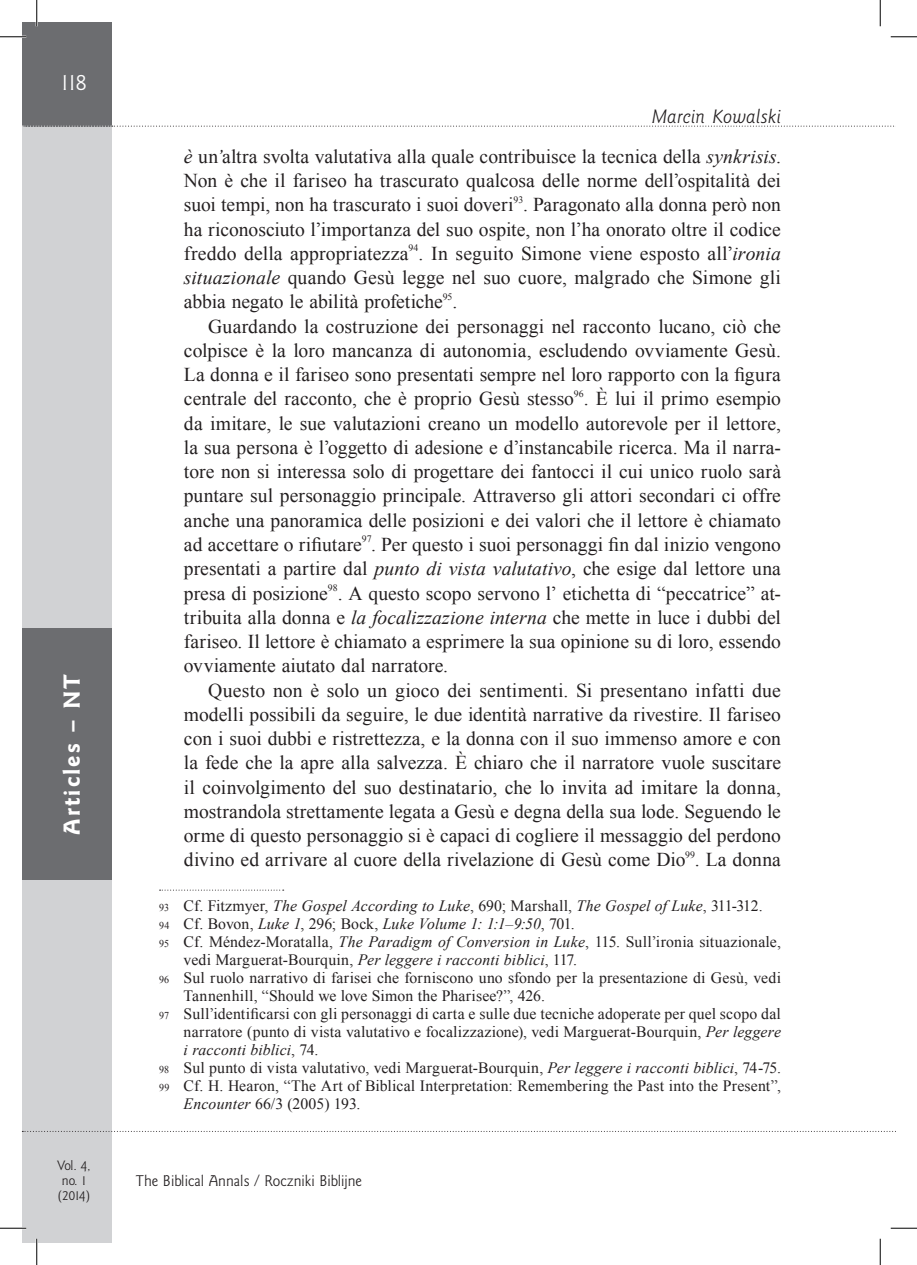
<style>
.page{position:relative;width:917px;height:1265px;background:#fff}
.page>*{position:absolute;margin:0;border:0;box-sizing:border-box;transform-origin:0 0}
.t1{font:21px "Goldy EFN Heavy";letter-spacing:.1em;color:#fff}
.t2{font:21px "Goldy EFN";color:#fff}
.Akapit{font:19.6px/24.3px "Times New Roman";color:#231f20;text-align:justify}
.t3{font:italic 17.5px "Goldy EFN";letter-spacing:.01em;color:#231f20}
.Przypis{font:15.75px/18px "Times New Roman";letter-spacing:.01em;color:#231f20}
.Przypis-2{font:italic 15.75px "Times New Roman";letter-spacing:.01em;color:#231f20}
.t4{font:14px "Goldy EFN";color:#231f20}
.t5{font:12.25px/14.7px "Goldy EFN";color:#231f20;text-align:center}
.Akapit-2{font:9.8px "Times New Roman";letter-spacing:.015em;color:#231f20}
.s1{font-style:italic}
.s2{font-style:normal;font-size:10.5px}
.s3{font-style:normal}
.s4{font-size:10.5px}
</style>
<div class="page">
<div style="left:22px;top:37px;width:89px;height:1205px;background:#d1d2d4"></div>
<div style="left:22px;top:22px;width:89px;height:104px;background:#6c6d70"></div>
<div style="left:22px;top:628px;width:89px;height:251px;background:#6c6d70"></div>
<svg style="left:160px;top:889px;width:124px;height:1px"></svg>
<svg style="left:22px;top:126px;width:872px;height:1px"></svg>
<hr style="left:0;top:36px;width:26px;height:2px;background:#fff">
<hr style="left:0;top:1226px;width:26px;height:2px;background:#fff">
<hr style="left:36px;top:0;width:2px;height:26px;background:#fff">
<hr style="left:36px;top:1238px;width:2px;height:26px;background:#fff">
<svg style="left:0;top:36px;width:26px;height:1px"></svg>
<svg style="left:891px;top:36px;width:26px;height:1px"></svg>
<svg style="left:0;top:1227px;width:26px;height:1px"></svg>
<svg style="left:891px;top:1227px;width:26px;height:1px"></svg>
<svg style="left:36px;top:0;width:1px;height:26px"></svg>
<svg style="left:36px;top:1238px;width:1px;height:26px"></svg>
<svg style="left:880px;top:0;width:1px;height:26px"></svg>
<svg style="left:880px;top:1238px;width:1px;height:26px"></svg>
<p class="t2" style="left:61px;top:69px;width:27px">118</p>
<p class="t1" style="left:59px;top:834px;width:162px;rotate:-90deg">Articles – NT</p>
<p class="t5" style="left:57px;top:1158px;width:35px">Vol. 4, no. 1 (2014)</p>
<p class="t3" style="left:652px;top:106px;width:131px">Marcin Kowalski</p>
<p class="Akapit" style="left:184px;top:144px;width:599px"><span class="s1">è</span> un<span class="s1">’</span>altra svolta valutativa alla quale contribuisce la tecnica della <span class="s1">synkrisis</span>.<br>Non è che il fariseo ha trascurato qualcosa delle norme dell’ospitalità dei suoi tempi, non ha trascurato i suoi doveri<sup>93</sup>. Paragonato alla donna però non ha riconosciuto l’importanza del suo ospite, non l’ha onorato oltre il codice freddo della appropriatezza<sup>94</sup>. In seguito Simone viene esposto all’<span class="s1">ironia situazionale</span> quando Gesù legge nel suo cuore, malgrado che Simone gli abbia negato le abilità profetiche<sup>95</sup>.</p>
<p class="Akapit" style="left:184px;top:313px;width:599px;text-indent:24px">Guardando la costruzione dei personaggi nel racconto lucano, ciò che colpisce è la loro mancanza di autonomia, escludendo ovviamente Gesù.<br>La donna e il fariseo sono presentati sempre nel loro rapporto con la figura centrale del racconto, che è proprio Gesù stesso</p>
<p class="Akapit" style="left:184px;top:386px;width:599px;text-indent:400px">. È lui il primo esempio da imitare, le sue valutazioni creano un modello autorevole per il lettore, la sua persona è l’oggetto di adesione e d’instancabile ricerca. Ma il narra&shy;tore non si interessa solo di progettare dei fantocci il cui unico ruolo sarà puntare sul personaggio principale. Attraverso gli attori secondari ci offre anche una panoramica delle posizioni e dei valori che il lettore è chiamato ad accettare o rifiutare</p>
<p class="Akapit-2" style="left:574px;top:386px;width:11px">96</p>
<p class="Akapit-2" style="left:362px;top:532px;width:11px">97</p>
<p class="Akapit" style="left:184px;top:532px;width:598px;text-indent:187px">. Per questo i suoi personaggi fin dal inizio vengono presentati a partire dal <span class="s1">punto di vista valutativo</span>, che esige dal lettore una presa di posizione</p>
<p class="Akapit-2" style="left:328px;top:580px;width:11px">98</p>
<p class="Akapit" style="left:184px;top:580px;width:599px;text-indent:154px">. A questo scopo servono l’ etichetta di “peccatrice” at&shy;tribuita alla donna e <span class="s1">la focalizzazione interna</span> che mette in luce i dubbi del fariseo. Il lettore è chiamato a esprimere la sua opinione su di loro, essendo ovviamente aiutato dal narratore.</p>
<p class="Akapit" style="left:184px;top:677px;width:599px;text-indent:24px">Questo non è solo un gioco dei sentimenti. Si presentano infatti due modelli possibili da seguire, le due identità narrative da rivestire. Il fariseo con i suoi dubbi e ristrettezza, e la donna con il suo immenso amore e con la fede che la apre alla salvezza. È chiaro che il narratore vuole suscitare il coinvolgimento del suo destinatario, che lo invita ad imitare la donna, mostrandola strettamente legata a Gesù e degna della sua lode. Seguendo le orme di questo personaggio si è capaci di cogliere il messaggio del perdono divino ed arrivare al cuore della rivelazione di Gesù come Dio</p>
<p class="Akapit-2" style="left:685px;top:847px;width:12px">99</p>
<p class="Akapit" style="left:695px;top:847px;width:88px">. La donna</p>
<p class="Przypis-2" style="left:159px;top:894px;width:605px"><span class="s2">93</span> <span class="s3">Cf. Fitzmyer,</span> The Gospel According to Luke<span class="s3">, 690; Marshall,</span> The Gospel of Luke<span class="s3">, 311-312.</span></p>
<p class="Przypis-2" style="left:159px;top:912px;width:417px"><span class="s2">94</span> <span class="s3">Cf. Bovon,</span> Luke 1<span class="s3">, 296; Bock,</span> Luke Volume 1: 1:1–9:50<span class="s3">, 701.</span></p>
<p class="Przypis" style="left:184px;top:931px;width:599px;text-indent:-25px"><span class="s4">95</span> Cf. Méndez-Moratalla, <span class="s1">The Paradigm of Conversion in Luke</span>, 115. Sull’ironia situazionale, vedi Marguerat-Bourquin, <span class="s1">Per leggere i racconti biblici</span>, 117.</p>
<p class="Przypis" style="left:184px;top:968px;width:599px;text-indent:-25px"><span class="s4">96</span> Sul ruolo narrativo di farisei che forniscono uno sfondo per la presentazione di Gesù, vedi<br>Tannenhill, “Should we love Simon the Pharisee?”, 426.</p>
<p class="Przypis" style="left:184px;top:1004px;width:599px;text-align:justify;text-indent:-25px"><span class="s4">97</span> Sull’identificarsi con gli personaggi di carta e sulle due tecniche adoperate per quel scopo dal narratore (punto di vista valutativo e focalizzazione), vedi Marguerat-Bourquin, <span class="s1">Per leggere i racconti biblici</span>, 74.</p>
<p class="Przypis" style="left:159px;top:1058px;width:623px"><span class="s4">98</span> Sul punto di vista valutativo, vedi Marguerat-Bourquin, <span class="s1">Per leggere i racconti biblici</span>, 74-75.</p>
<p class="Przypis" style="left:184px;top:1076px;width:599px;text-indent:-25px"><span class="s4">99</span> Cf. H. Hearon, “The Art of Biblical Interpretation: Remembering the Past into the Present”,<br><span class="s1">Encounter</span> 66/3 (2005) 193.</p>
<p class="t4" style="left:136px;top:1171px;width:227px">The Biblical Annals / Roczniki Biblijne</p>
</div>
